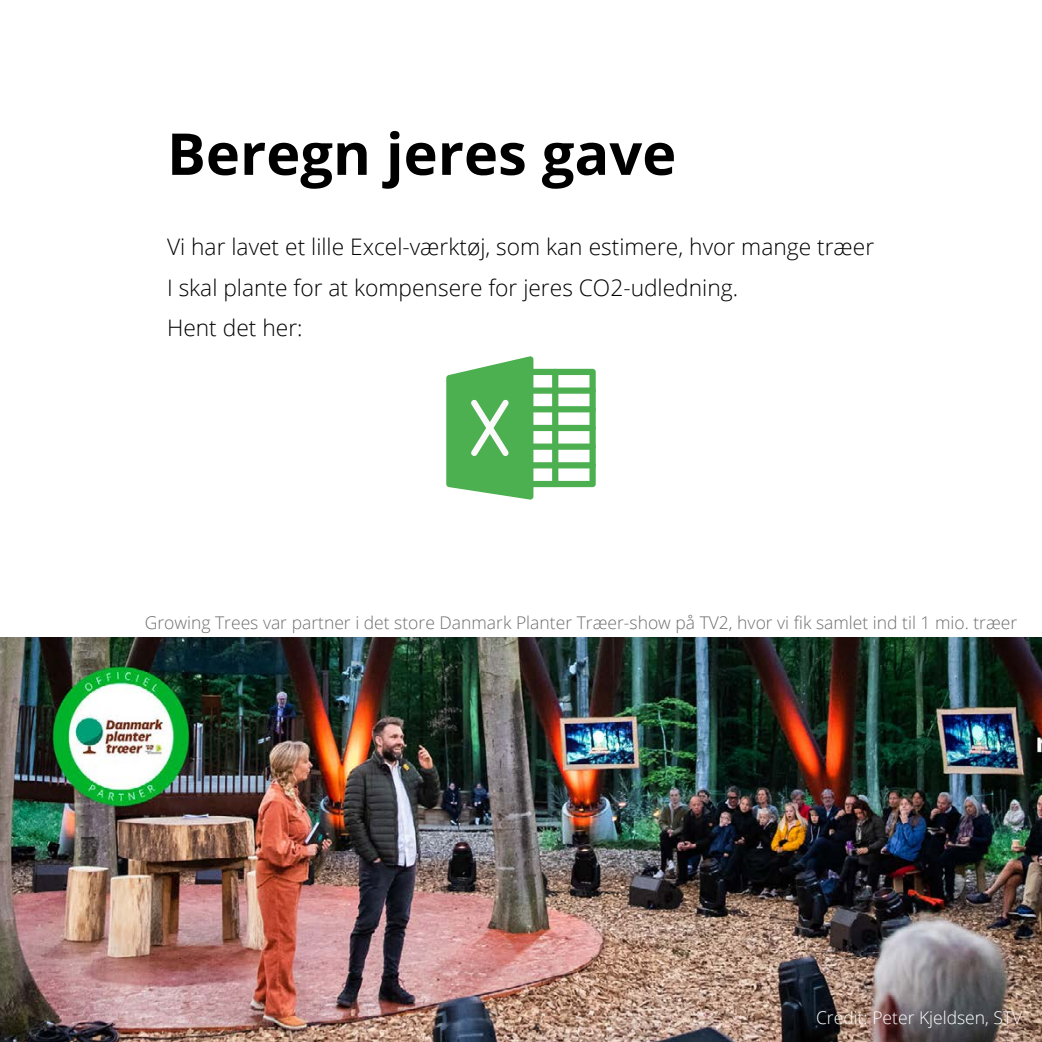
<style>
.page{position:relative;width:1042px;height:1042px;background:#fff}
.page>*{position:absolute;margin:0;border:0;box-sizing:border-box;transform-origin:0 0}
.t1{font:700 57.75px "Open Sans";color:#000}
.t2{font:300 22.75px/40.2px "Open Sans";color:#000}
.t3{font:300 17.5px "Open Sans";color:#706f6f}
.t4{font:300 17.5px "Open Sans";color:#fff}
</style>
<div class="page">
<img style="left:0;top:637px;width:1042px;height:405px">
<svg style="left:446px;top:356px;width:150px;height:144px"></svg>
<div style="left:552px;top:369px;width:6px;height:118px;background:#4caf50;border-radius:3px"></div>
<div style="left:527px;top:462px;width:69px;height:6px;background:#4caf50;border-radius:3px"></div>
<div style="left:527px;top:443px;width:69px;height:7px;background:#4caf50;border-radius:3px"></div>
<div style="left:527px;top:425px;width:69px;height:6px;background:#4caf50;border-radius:3px"></div>
<div style="left:527px;top:406px;width:69px;height:6px;background:#4caf50;border-radius:3px"></div>
<div style="left:527px;top:387px;width:69px;height:7px;background:#4caf50;border-radius:3px"></div>
<h1 class="t1" style="left:167px;top:113px;width:511px">Beregn jeres gave</h1>
<p class="t2" style="left:167px;top:226px;width:708px">Vi har lavet et lille Excel-værktøj, som kan estimere, hvor mange træer<br>I skal plante for at kompensere for jeres CO2-udledning.<br>Hent det her:</p>
<p class="t3" style="left:145px;top:610px;width:874px">Growing Trees var partner i det store Danmark Planter Træer-show på TV2, hvor vi fik samlet ind til 1 mio. træer</p>
<p class="t4" style="left:816px;top:1006px;width:208px">Credit: Peter Kjeldsen, STV</p>
</div>
